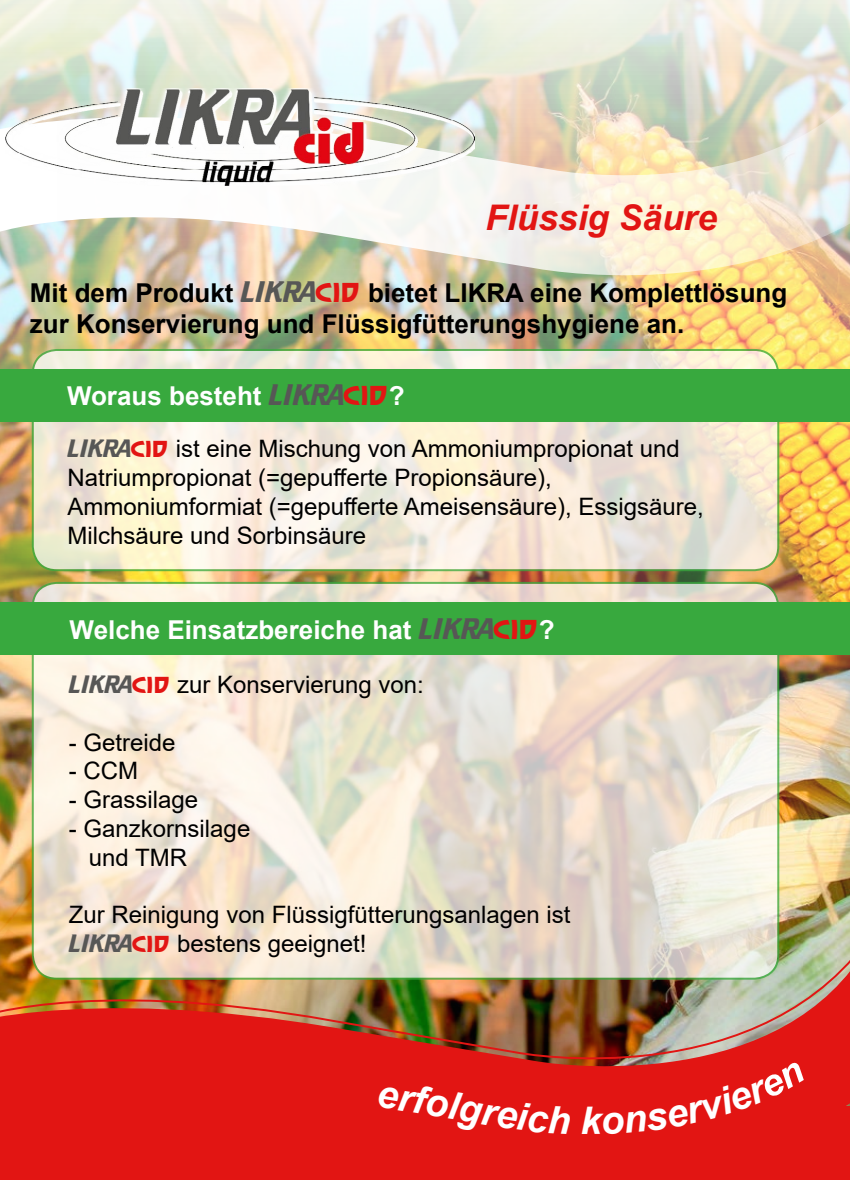
<style>
.page{position:relative;width:850px;height:1180px;background:#fff}
.page>*{position:absolute;margin:0;border:0;box-sizing:border-box;transform-origin:0 0}
.t1{font:italic 700 38px "Arial";color:#fff}
.t2{font:italic 700 35.4px "Arial";color:#e21513}
.t3{font:700 26px/31.2px "Arial";color:#000}
.t4{font:700 26px "Arial";color:#fff}
.t5{font:24px/28.8px "Arial";color:#000}
.s1{font-family:"Crillee";font-weight:400;color:#575756}
.s2{font-family:"Chinyen Normal";font-weight:400;color:#e21513}
.s3{font-family:"Crillee";font-size:22px;color:#575756}
.s4{font-family:"Chinyen Normal";font-size:22px;color:#e21513}
</style>
<div class="page">
<img style="left:0;top:0;width:850px;height:846px">
<img style="left:0;top:52px;width:850px;height:225px">
<img style="left:0;top:846px;width:850px;height:260px">
<img style="left:0;top:924px;width:850px;height:175px">
<div style="left:0;top:1106px;width:850px;height:74px;background:#e21513"></div>
<svg style="left:33px;top:350px;width:745px;height:220px"></svg>
<div style="left:32px;top:349px;width:747px;height:222px;border:2px solid #38a93e;border-radius:24px"></div>
<img style="left:6px;top:89px;width:468px;height:96px">
<svg style="left:33px;top:583px;width:745px;height:396px"></svg>
<div style="left:32px;top:582px;width:747px;height:398px;border:2px solid #38a93e;border-radius:24px"></div>
<div style="left:0;top:369px;width:850px;height:53px;background:#38a93e"></div>
<div style="left:0;top:602px;width:850px;height:52px;background:#38a93e"></div>
<svg style="left:517px;top:1103px;width:54px;height:3px"></svg>
<div style="left:603px;top:1061px;width:203px;height:45px;background:#e21513"></div>
<h2 class="t2" style="left:486px;top:194px;width:233px">Flüssig Säure</h2>
<p class="t3" style="left:30px;top:278px;width:759px">Mit dem Produkt <span class="s1">LIKRA</span><span class="s2">CID</span> bietet LIKRA eine Komplettlösung zur Konservierung und Flüssigfütterungshygiene an.</p>
<p class="t4" style="left:67px;top:377px;width:339px">Woraus besteht <span class="s1">LIKRA</span><span class="s2">CID</span>?</p>
<p class="t5" style="left:68px;top:434px;width:638px"><span class="s3">LIKRA</span><span class="s4">CID</span> ist eine Mischung von Ammoniumpropionat und Natriumpropionat (=gepufferte Propionsäure), Ammoniumformiat (=gepufferte Ameisensäure), Essigsäure, Milchsäure und Sorbinsäure</p>
<p class="t4" style="left:70px;top:611px;width:487px">Welche Einsatzbereiche hat <span class="s1">LIKRA</span><span class="s2">CID</span>?</p>
<p class="t5" style="left:69px;top:670px;width:356px"><span class="s3">LIKRA</span><span class="s4">CID</span> zur Konservierung von:</p>
<p class="t5" style="left:69px;top:728px;width:108px">- Getreide</p>
<p class="t5" style="left:69px;top:756px;width:71px">- CCM</p>
<p class="t5" style="left:69px;top:785px;width:131px">- Grassilage</p>
<p class="t5" style="left:89px;top:814px;width:163px;text-indent:-20px">- Ganzkornsilage und TMR</p>
<p class="t5" style="left:69px;top:900px;width:503px">Zur Reinigung von Flüssigfütterungsanlagen ist<br><span class="s3">LIKRA</span><span class="s4">CID</span> bestens geeignet!</p>
<h1 class="t1" style="left:382px;top:1068px;width:143px;rotate:9deg">erfolgre</h1>
<h1 class="t1" style="left:580px;top:1096px;width:23px">k</h1>
</div>
